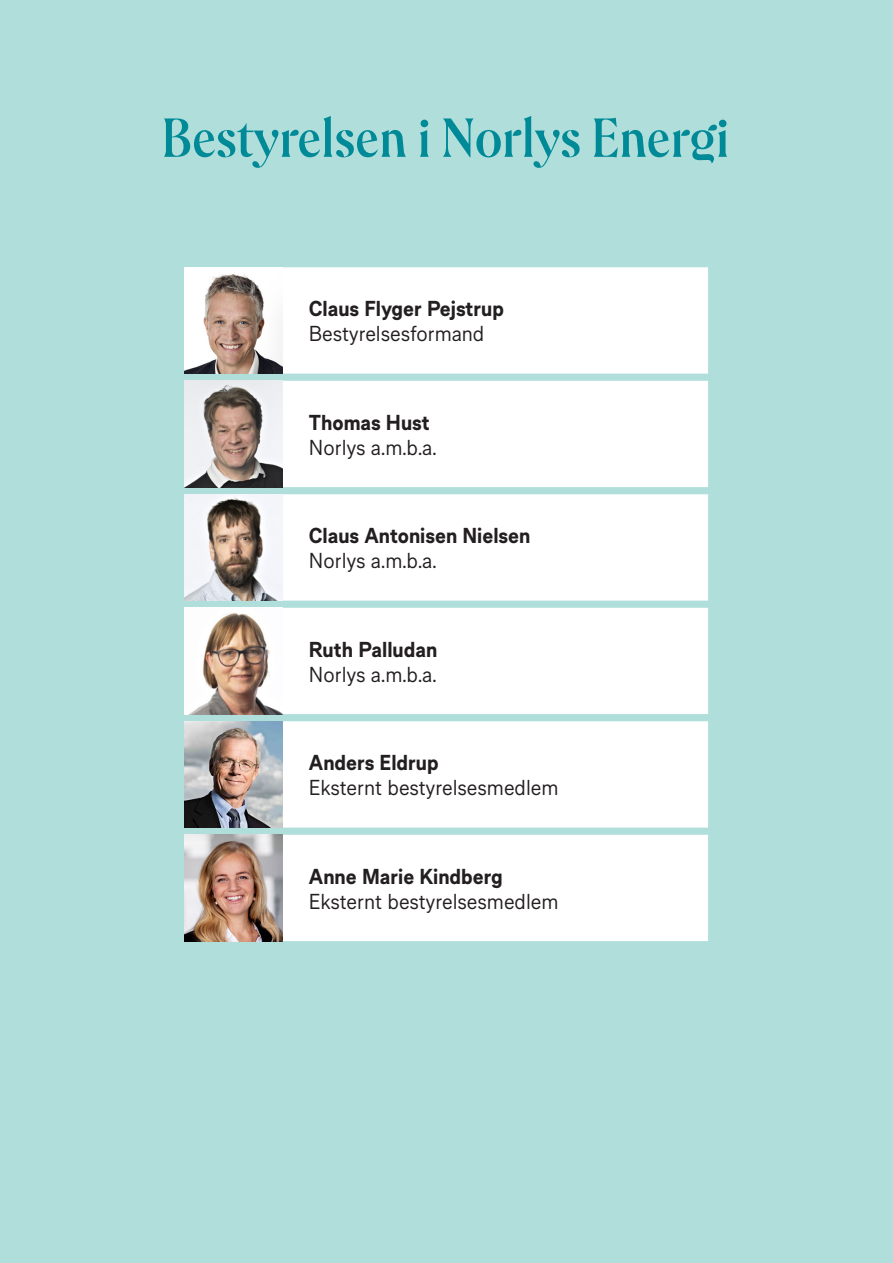
<style>
.page{position:relative;width:893px;height:1263px;background:#afdedb}
.page>*{position:absolute;margin:0;border:0;box-sizing:border-box;transform-origin:0 0}
.t1{font:700 52.5px "NORLYS Headline";color:#008a97}
.t2{font:20.7px "NORLYS Text";color:#231f20}
.t3{font:700 20.7px "NORLYS Text";color:#231f20}
</style>
<div class="page">
<svg style="left:185px;top:267px;width:523px;height:674px;background:#f9fcfc"></svg>
<img style="left:185px;top:267px;width:98px;height:107px">
<img style="left:185px;top:494px;width:98px;height:107px">
<img style="left:185px;top:608px;width:98px;height:106px">
<img style="left:185px;top:721px;width:98px;height:106px">
<img style="left:185px;top:835px;width:98px;height:106px">
<img style="left:185px;top:380px;width:98px;height:108px">
<p class="t1" style="left:162px;top:103px;width:569px">Bestyrelsen i Norlys Energi</p>
<p class="t3" style="left:309px;top:294px;width:197px">Claus Flyger Pejstrup</p>
<p class="t2" style="left:309px;top:319px;width:177px">Bestyrelsesformand</p>
<p class="t3" style="left:309px;top:407px;width:122px">Thomas Hust</p>
<p class="t2" style="left:309px;top:433px;width:129px">Norlys a.m.b.a.</p>
<p class="t3" style="left:309px;top:521px;width:223px">Claus Antonisen Nielsen</p>
<p class="t2" style="left:309px;top:546px;width:129px">Norlys a.m.b.a.</p>
<p class="t3" style="left:309px;top:634px;width:130px">Ruth Palludan</p>
<p class="t2" style="left:309px;top:660px;width:129px">Norlys a.m.b.a.</p>
<p class="t3" style="left:309px;top:748px;width:131px">Anders Eldrup</p>
<p class="t2" style="left:309px;top:773px;width:251px">Eksternt bestyrelsesmedlem</p>
<p class="t3" style="left:309px;top:861px;width:195px">Anne Marie Kindberg</p>
<p class="t2" style="left:309px;top:887px;width:251px">Eksternt bestyrelsesmedlem</p>
</div>
